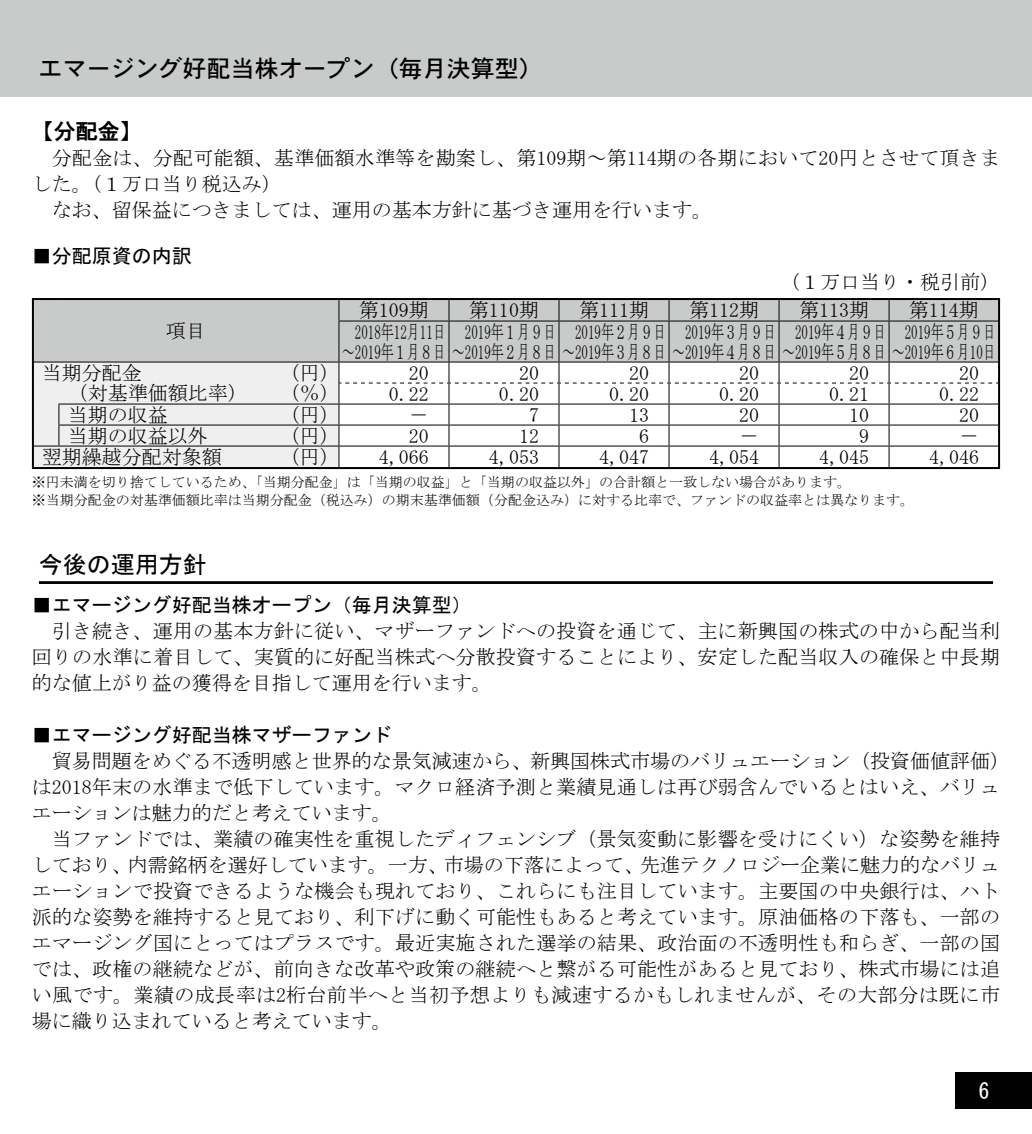
<style>
.page{position:relative;width:1032px;height:1134px;background:#fff}
.page>*{position:absolute;margin:0;border:0;box-sizing:border-box;transform-origin:0 0}
.t1{font:24px "DFHS Gothic W5 WIN RKSJ H";color:#000}
.t2{font:24px "MS Gothic";color:#000}
.t3{font:22px "HGS Gothic E";color:#000}
.t4{font:22px "MS Gothic";color:#fff}
.t5{font:20px/26px "MS Mincho";color:#000;text-align:justify}
.t6{font:20px "MS Gothic";color:#000}
.t7{font:14px/18px "MS Mincho";color:#000}
</style>
<div class="page">
<hr style="left:39px;top:581px;width:954px;height:3px;background:#000">
<div style="left:34px;top:300px;width:964px;height:62px;background:#c9caca"></div>
<hr style="left:32px;top:298px;width:27px;height:2px;background:#000">
<hr style="left:32px;top:300px;width:2px;height:21px;background:#000">
<hr style="left:59px;top:298px;width:941px;height:2px;background:#000">
<hr style="left:998px;top:300px;width:2px;height:21px;background:#000">
<hr style="left:32px;top:321px;width:2px;height:41px;background:#000">
<hr style="left:998px;top:321px;width:2px;height:41px;background:#000">
<hr style="left:32px;top:362px;width:2px;height:21px;background:#000">
<hr style="left:998px;top:362px;width:2px;height:21px;background:#000">
<hr style="left:32px;top:383px;width:2px;height:21px;background:#000">
<hr style="left:998px;top:383px;width:2px;height:21px;background:#000">
<hr style="left:32px;top:404px;width:2px;height:21px;background:#000">
<hr style="left:998px;top:404px;width:2px;height:21px;background:#000">
<hr style="left:32px;top:425px;width:2px;height:21px;background:#000">
<hr style="left:998px;top:425px;width:2px;height:21px;background:#000">
<hr style="left:32px;top:446px;width:2px;height:21px;background:#000">
<hr style="left:998px;top:446px;width:2px;height:21px;background:#000">
<hr style="left:32px;top:467px;width:968px;height:2px;background:#000">
<svg style="left:338px;top:300px;width:1px;height:21px"></svg>
<svg style="left:448px;top:300px;width:1px;height:21px"></svg>
<svg style="left:558px;top:300px;width:1px;height:21px"></svg>
<svg style="left:668px;top:300px;width:1px;height:21px"></svg>
<svg style="left:778px;top:300px;width:1px;height:21px"></svg>
<svg style="left:888px;top:300px;width:1px;height:21px"></svg>
<hr style="left:338px;top:321px;width:111px;height:1px;background:#000">
<hr style="left:338px;top:322px;width:1px;height:40px;background:#000">
<hr style="left:449px;top:321px;width:110px;height:1px;background:#000">
<hr style="left:448px;top:322px;width:1px;height:40px;background:#000">
<hr style="left:559px;top:321px;width:110px;height:1px;background:#000">
<hr style="left:558px;top:322px;width:1px;height:40px;background:#000">
<hr style="left:669px;top:321px;width:110px;height:1px;background:#000">
<hr style="left:668px;top:322px;width:1px;height:40px;background:#000">
<hr style="left:779px;top:321px;width:110px;height:1px;background:#000">
<hr style="left:778px;top:322px;width:1px;height:40px;background:#000">
<hr style="left:889px;top:321px;width:109px;height:1px;background:#000">
<hr style="left:888px;top:322px;width:1px;height:40px;background:#000">
<svg style="left:33px;top:362px;width:965px;height:106px"></svg>
<div style="left:0;top:0;width:1032px;height:96px;background:#c9caca"></div>
<div style="left:956px;top:1072px;width:76px;height:36px;background:#000"></div>
<p class="t1" style="left:39px;top:56px;width:506px">エマージング好配当株オープン（毎月決算型）</p>
<p class="t3" style="left:32px;top:120px;width:111px">【分配金】</p>
<p class="t5" style="left:52px;top:145px;width:949px">分配金は、分配可能額、基準価額水準等を勘案し、第109期～第114期の各期において20円とさせて頂きま</p>
<p class="t5" style="left:32px;top:171px;width:251px">した。（１万口当り税込み）</p>
<p class="t5" style="left:52px;top:197px;width:662px">なお、留保益につきましては、運用の基本方針に基づき運用を行います。</p>
<p class="t6" style="left:32px;top:246px;width:161px">■分配原資の内訳</p>
<p class="t5" style="left:780px;top:269px;width:221px">（１万口当り・税引前）</p>
<p class="t5" style="left:166px;top:318px;width:41px">項目</p>
<p class="t5" style="left:342px;top:300px;width:655px;line-height:20.6px;text-align:left;text-indent:567px">第114期　2018年12月11日　2019年１月９日　2019年２月９日　2019年３月９日　2019年４月９日　2019年５月９日～2019年１月８日～2019年２月８日～2019年３月８日～2019年４月８日～2019年５月８日～2019年６月10日</p>
<p class="t5" style="left:359px;top:297px;width:71px">第109期</p>
<p class="t5" style="left:469px;top:297px;width:71px">第110期</p>
<p class="t5" style="left:579px;top:297px;width:71px">第111期</p>
<p class="t5" style="left:689px;top:297px;width:71px">第112期</p>
<p class="t5" style="left:799px;top:297px;width:71px">第113期</p>
<p class="t5" style="left:42px;top:360px;width:101px">当期分配金</p>
<p class="t5" style="left:280px;top:360px;width:61px">（円）</p>
<p class="t5" style="left:409px;top:359px;width:21px">20</p>
<p class="t5" style="left:519px;top:359px;width:21px">20</p>
<p class="t5" style="left:629px;top:359px;width:21px">20</p>
<p class="t5" style="left:739px;top:359px;width:21px">20</p>
<p class="t5" style="left:849px;top:359px;width:21px">20</p>
<p class="t5" style="left:959px;top:359px;width:21px">20</p>
<p class="t5" style="left:68px;top:380px;width:181px">（対基準価額比率）</p>
<p class="t5" style="left:280px;top:380px;width:61px">（％）</p>
<p class="t5" style="left:389px;top:380px;width:41px">0.22</p>
<p class="t5" style="left:499px;top:380px;width:42px">0.20</p>
<p class="t5" style="left:609px;top:380px;width:41px">0.20</p>
<p class="t5" style="left:719px;top:380px;width:41px">0.20</p>
<p class="t5" style="left:829px;top:380px;width:41px">0.21</p>
<p class="t5" style="left:939px;top:380px;width:41px">0.22</p>
<p class="t5" style="left:68px;top:401px;width:101px">当期の収益</p>
<p class="t5" style="left:280px;top:401px;width:61px">（円）</p>
<p class="t5" style="left:409px;top:401px;width:21px">－</p>
<p class="t5" style="left:529px;top:401px;width:11px">7</p>
<p class="t5" style="left:629px;top:401px;width:21px">13</p>
<p class="t5" style="left:739px;top:401px;width:21px">20</p>
<p class="t5" style="left:849px;top:401px;width:21px">10</p>
<p class="t5" style="left:959px;top:401px;width:21px">20</p>
<p class="t5" style="left:68px;top:422px;width:141px">当期の収益以外</p>
<p class="t5" style="left:280px;top:422px;width:61px">（円）</p>
<p class="t5" style="left:409px;top:422px;width:21px">20</p>
<p class="t5" style="left:519px;top:422px;width:21px">12</p>
<p class="t5" style="left:639px;top:422px;width:11px">6</p>
<p class="t5" style="left:739px;top:422px;width:21px">－</p>
<p class="t5" style="left:859px;top:422px;width:11px">9</p>
<p class="t5" style="left:959px;top:422px;width:21px">－</p>
<p class="t5" style="left:42px;top:444px;width:181px">翌期繰越分配対象額</p>
<p class="t5" style="left:280px;top:444px;width:61px">（円）</p>
<p class="t5" style="left:379px;top:444px;width:51px">4,066</p>
<p class="t5" style="left:489px;top:444px;width:51px">4,053</p>
<p class="t5" style="left:599px;top:444px;width:51px">4,047</p>
<p class="t5" style="left:709px;top:444px;width:51px">4,054</p>
<p class="t5" style="left:819px;top:444px;width:51px">4,045</p>
<p class="t5" style="left:929px;top:444px;width:51px">4,046</p>
<p class="t7" style="left:32px;top:473px;width:883px">※円未満を切り捨てしているため、「当期分配金」は「当期の収益」と「当期の収益以外」の合計額と一致しない場合があります。<br>※当期分配金の対基準価額比率は当期分配金（税込み）の期末基準価額（分配金込み）に対する比率で、ファンドの収益率とは異なります。</p>
<p class="t2" style="left:39px;top:552px;width:169px">今後の運用方針</p>
<p class="t6" style="left:32px;top:594px;width:441px">■エマージング好配当株オープン（毎月決算型）</p>
<p class="t5" style="left:32px;top:617px;width:970px;text-indent:20px">引き続き、運用の基本方針に従い、マザーファンドへの投資を通じて、主に新興国の株式の中から配当利回りの水準に着目して、実質的に好配当株式へ分散投資することにより、安定した配当収入の確保と中長期的な値上がり益の獲得を目指して運用を行います。</p>
<p class="t6" style="left:32px;top:724px;width:361px">■エマージング好配当株マザーファンド</p>
<p class="t5" style="left:32px;top:747px;width:980px;text-align:left;text-indent:20px">貿易問題をめぐる不透明感と世界的な景気減速から、新興国株式市場のバリュエーション（投資価値評価）は2018年末の水準まで低下しています。マクロ経済予測と業績見通しは再び弱含んでいるとはいえ、バリュエーションは魅力的だと考えています。</p>
<p class="t5" style="left:32px;top:825px;width:970px;text-indent:20px">当ファンドでは、業績の確実性を重視したディフェンシブ（景気変動に影響を受けにくい）な姿勢を維持しており、内需銘柄を選好しています。一方、市場の下落によって、先進テクノロジー企業に魅力的なバリュエーションで投資できるような機会も現れており、これらにも注目しています。主要国の中央銀行は、ハト派的な姿勢を維持すると見ており、利下げに動く可能性もあると考えています。原油価格の下落も、一部のエマージング国にとってはプラスです。最近実施された選挙の結果、政治面の不透明性も和らぎ、一部の国では、政権の継続などが、前向きな改革や政策の継続へと繋がる可能性があると見ており、株式市場には追い風です。業績の成長率は2桁台前半へと当初予想よりも減速するかもしれませんが、その大部分は既に市場に織り込まれていると考えています。</p>
<p class="t4" style="left:978px;top:1080px;width:12px">6</p>
</div>
